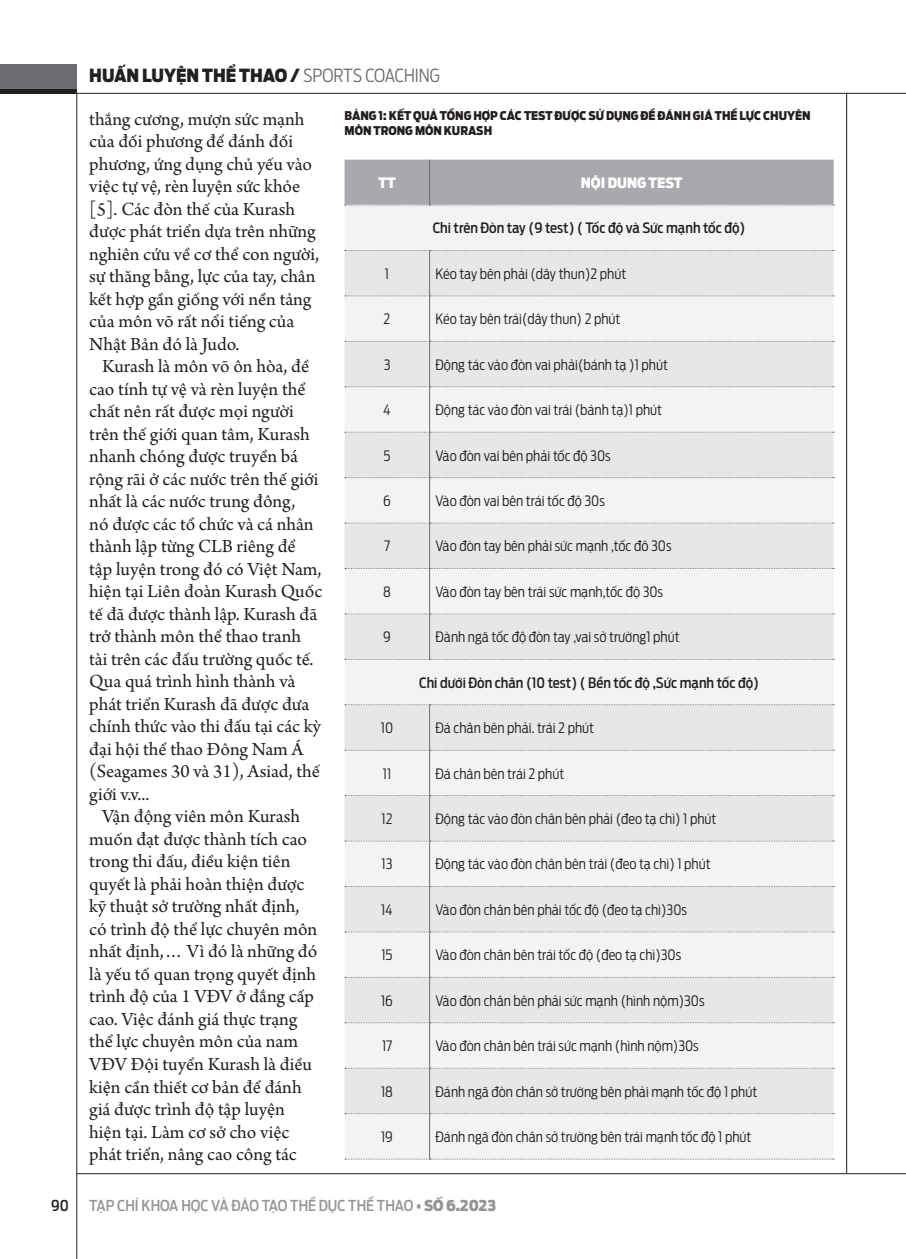
<style>
.page{position:relative;width:906px;height:1259px;background:#fff}
.page>*{position:absolute;margin:0;border:0;box-sizing:border-box;transform-origin:0 0}
.t1{font:19.5px/22.5px "Arno Pro";color:#231f20}
.t2{font:900 18px "Antenna Cond";color:#231f20}
.t3{font:500 15px "Antenna Cond";color:#939598}
.t4{font:500 15px "Antenna Cond";color:#231f20}
.t5{font:300 14.25px "Antenna Cond";color:#231f20}
.t6{font:500 14.25px "Antenna Cond";color:#231f20}
.t7{font:900 14.25px "Antenna Cond";color:#fff}
.t8{font:900 12px/15px "Antenna Cond";color:#231f20}
.s1{font-weight:300;color:#6c6d70}
.s2{font-weight:900}
</style>
<div class="page">
<hr style="left:77px;top:93px;width:829px;height:1px;background:#231f20">
<hr style="left:77px;top:1173px;width:829px;height:1px;background:#231f20">
<hr style="left:77px;top:94px;width:1px;height:1165px;background:#231f20">
<hr style="left:846px;top:93px;width:1px;height:1080px;background:#231f20">
<div style="left:0;top:64px;width:77px;height:30px;background:#6c6d70"></div>
<div style="left:0;top:89px;width:77px;height:5px;background:#231f20"></div>
<div style="left:344px;top:206px;width:489px;height:953px;background:#f2f3f4"></div>
<svg style="left:344px;top:250px;width:489px;height:863px;fill:#e6e7e9"></svg>
<hr style="left:429px;top:251px;width:1px;height:44px;background:#6c6d70">
<hr style="left:429px;top:296px;width:1px;height:45px;background:#6c6d70">
<hr style="left:429px;top:342px;width:1px;height:44px;background:#6c6d70">
<hr style="left:429px;top:387px;width:1px;height:45px;background:#6c6d70">
<hr style="left:429px;top:432px;width:1px;height:45px;background:#6c6d70">
<hr style="left:429px;top:478px;width:1px;height:45px;background:#6c6d70">
<hr style="left:429px;top:523px;width:1px;height:45px;background:#6c6d70">
<hr style="left:429px;top:569px;width:1px;height:44px;background:#6c6d70">
<hr style="left:429px;top:614px;width:1px;height:45px;background:#6c6d70">
<hr style="left:429px;top:705px;width:1px;height:45px;background:#6c6d70">
<hr style="left:429px;top:750px;width:1px;height:45px;background:#6c6d70">
<hr style="left:429px;top:796px;width:1px;height:44px;background:#6c6d70">
<hr style="left:429px;top:841px;width:1px;height:45px;background:#6c6d70">
<hr style="left:429px;top:887px;width:1px;height:44px;background:#6c6d70">
<hr style="left:429px;top:932px;width:1px;height:45px;background:#6c6d70">
<hr style="left:429px;top:977px;width:1px;height:45px;background:#6c6d70">
<hr style="left:429px;top:1023px;width:1px;height:45px;background:#6c6d70">
<hr style="left:429px;top:1068px;width:1px;height:45px;background:#6c6d70">
<hr style="left:429px;top:1114px;width:1px;height:44px;background:#6c6d70">
<div style="left:344px;top:160px;width:490px;height:46px;background:#a8a9ad"></div>
<svg style="left:345px;top:250px;width:489px;height:1px"></svg>
<svg style="left:345px;top:295px;width:489px;height:1px"></svg>
<svg style="left:345px;top:341px;width:489px;height:1px"></svg>
<svg style="left:345px;top:386px;width:489px;height:1px"></svg>
<svg style="left:345px;top:432px;width:489px;height:1px"></svg>
<svg style="left:345px;top:477px;width:489px;height:1px"></svg>
<svg style="left:345px;top:523px;width:489px;height:1px"></svg>
<svg style="left:345px;top:568px;width:489px;height:1px"></svg>
<svg style="left:345px;top:613px;width:489px;height:1px"></svg>
<svg style="left:345px;top:659px;width:489px;height:1px"></svg>
<svg style="left:345px;top:704px;width:489px;height:1px"></svg>
<svg style="left:345px;top:750px;width:489px;height:1px"></svg>
<svg style="left:345px;top:795px;width:489px;height:1px"></svg>
<svg style="left:345px;top:840px;width:489px;height:1px"></svg>
<svg style="left:345px;top:886px;width:489px;height:1px"></svg>
<svg style="left:345px;top:931px;width:489px;height:1px"></svg>
<svg style="left:345px;top:977px;width:489px;height:1px"></svg>
<svg style="left:345px;top:1022px;width:489px;height:1px"></svg>
<svg style="left:345px;top:1068px;width:489px;height:1px"></svg>
<svg style="left:345px;top:1113px;width:489px;height:1px"></svg>
<svg style="left:345px;top:1158px;width:489px;height:1px"></svg>
<p class="t2" style="left:89px;top:63px;width:352px">HUẤN LUYỆN THỂ THAO / <span class="s1">SPORTS COACHING</span></p>
<p class="t1" style="left:89px;top:108px;width:231px">thắng cương, mượn sức mạnh của đối phương để đánh đối phương, ứng dụng chủ yếu vào việc tự vệ, rèn luyện sức khỏe [5]. Các đòn thế của Kurash được phát triển dựa trên những nghiên cứu về cơ thể con người, sự thăng bằng, lực của tay, chân kết hợp gần giống với nền tảng của môn võ rất nổi tiếng của<br>Nhật Bản đó là Judo.</p>
<p class="t1" style="left:89px;top:356px;width:234px;text-indent:13px">Kurash là môn võ ôn hòa, đề cao tính tự vệ và rèn luyện thể chất nên rất được mọi người trên thế giới quan tâm, Kurash nhanh chóng được truyền bá rộng rãi ở các nước trên thế giới nhất là các nước trung đông,<br>nó được các tổ chức và cá nhân thành lập từng CLB riêng để tập luyện trong đó có Việt Nam, hiện tại Liên đoàn Kurash Quốc tế đã được thành lập. Kurash đã trở thành môn thể thao tranh tài trên các đấu trường quốc tế.<br>Qua quá trình hình thành và phát triển Kurash đã được đưa chính thức vào thi đấu tại các kỳ đại hội thể thao Đông Nam Á (Seagames 30 và 31), Asiad, thế giới v.v...</p>
<p class="t1" style="left:89px;top:806px;width:230px;text-indent:13px">Vận động viên môn Kurash muốn đạt được thành tích cao trong thi đấu, điều kiện tiên quyết là phải hoàn thiện được kỹ thuật sở trường nhất định, có trình độ thể lực chuyên môn nhất định,… Vì đó là những đó là yếu tố quan trọng quyết định trình độ của 1 VĐV ở đẳng cấp cao. Việc đánh giá thực trạng thể lực chuyên môn của nam<br>VĐV Đội tuyển Kurash là điều kiện cần thiết cơ bản để đánh giá được trình độ tập luyện hiện tại. Làm cơ sở cho việc phát triển, nâng cao công tác</p>
<p class="t8" style="left:344px;top:108px;width:467px">BẢNG 1: KẾT QUẢ TỔNG HỢP CÁC TEST ĐƯỢC SỬ DỤNG ĐỂ ĐÁNH GIÁ THỂ LỰC CHUYÊN<br>MÔN TRONG MÔN KURASH</p>
<p class="t7" style="left:378px;top:172px;width:19px">TT</p>
<p class="t7" style="left:581px;top:172px;width:103px">NỘI DUNG TEST</p>
<p class="t6" style="left:433px;top:219px;width:314px">Chi trên Đòn tay (9 test) ( Tốc độ và Sức mạnh tốc độ)</p>
<p class="t5" style="left:385px;top:264px;width:6px">1</p>
<p class="t5" style="left:435px;top:264px;width:192px">Kéo tay bên phải (dây thun)2 phút</p>
<p class="t5" style="left:384px;top:310px;width:8px">2</p>
<p class="t5" style="left:435px;top:310px;width:186px">Kéo tay bên trái(dây thun) 2 phút</p>
<p class="t5" style="left:384px;top:355px;width:8px">3</p>
<p class="t5" style="left:435px;top:355px;width:234px">Động tác vào đòn vai phải(bánh tạ )1 phút</p>
<p class="t5" style="left:383px;top:401px;width:9px">4</p>
<p class="t5" style="left:435px;top:401px;width:228px">Động tác vào đòn vai trái (bánh tạ)1 phút</p>
<p class="t5" style="left:383px;top:446px;width:9px">5</p>
<p class="t5" style="left:435px;top:446px;width:177px">Vào đòn vai bên phải tốc độ 30s</p>
<p class="t5" style="left:383px;top:491px;width:9px">6</p>
<p class="t5" style="left:435px;top:491px;width:171px">Vào đòn vai bên trái tốc độ 30s</p>
<p class="t5" style="left:384px;top:537px;width:7px">7</p>
<p class="t5" style="left:435px;top:537px;width:237px">Vào đòn tay bên phải sức mạnh ,tốc đô 30s</p>
<p class="t5" style="left:383px;top:582px;width:9px">8</p>
<p class="t5" style="left:435px;top:582px;width:229px">Vào đòn tay bên trái sức mạnh,tốc độ 30s</p>
<p class="t5" style="left:383px;top:628px;width:9px">9</p>
<p class="t5" style="left:435px;top:628px;width:245px">Đành ngã tốc độ đòn tay ,vai sở trường1 phút</p>
<p class="t6" style="left:419px;top:673px;width:341px">Chi dưới Đòn chân (10 test) ( Bền tốc độ ,Sức mạnh tốc độ)</p>
<p class="t5" style="left:381px;top:719px;width:14px">10</p>
<p class="t5" style="left:435px;top:719px;width:160px">Đá chân bên phải. trái 2 phút</p>
<p class="t5" style="left:383px;top:764px;width:10px">11</p>
<p class="t5" style="left:435px;top:764px;width:130px">Đá chân bên trái 2 phút</p>
<p class="t5" style="left:381px;top:809px;width:12px">12</p>
<p class="t5" style="left:435px;top:809px;width:282px">Động tác vào đòn chân bên phải (đeo tạ chì) 1 phút</p>
<p class="t5" style="left:381px;top:855px;width:12px">13</p>
<p class="t5" style="left:435px;top:855px;width:277px">Động tác vào đòn chân bên trái (đeo tạ chì) 1 phút</p>
<p class="t5" style="left:381px;top:900px;width:13px">14</p>
<p class="t5" style="left:435px;top:900px;width:253px">Vào đòn chân bên phải tốc độ (đeo tạ chì)30s</p>
<p class="t5" style="left:381px;top:946px;width:13px">15</p>
<p class="t5" style="left:435px;top:946px;width:247px">Vào đòn chân bên trái tốc độ (đeo tạ chì)30s</p>
<p class="t5" style="left:381px;top:991px;width:13px">16</p>
<p class="t5" style="left:435px;top:991px;width:270px">Vào đòn chân bên phải sức mạnh (hình nộm)30s</p>
<p class="t5" style="left:382px;top:1036px;width:11px">17</p>
<p class="t5" style="left:435px;top:1036px;width:265px">Vào đòn chân bên trái sức mạnh (hình nộm)30s</p>
<p class="t5" style="left:381px;top:1082px;width:13px">18</p>
<p class="t5" style="left:435px;top:1082px;width:323px">Đánh ngã đòn chân sở trường bên phải mạnh tốc độ 1 phút</p>
<p class="t5" style="left:381px;top:1127px;width:13px">19</p>
<p class="t5" style="left:435px;top:1127px;width:317px">Đánh ngã đòn chân sở trường bên trái mạnh tốc độ 1 phút</p>
<p class="t4" style="left:51px;top:1196px;width:19px">90</p>
<p class="t3" style="left:89px;top:1196px;width:408px">TẠP CHÍ KHOA HỌC VÀ ĐÀO TẠO THỂ DỤC THỂ THAO <span class="s2">• SỐ 6.2023</span></p>
</div>
